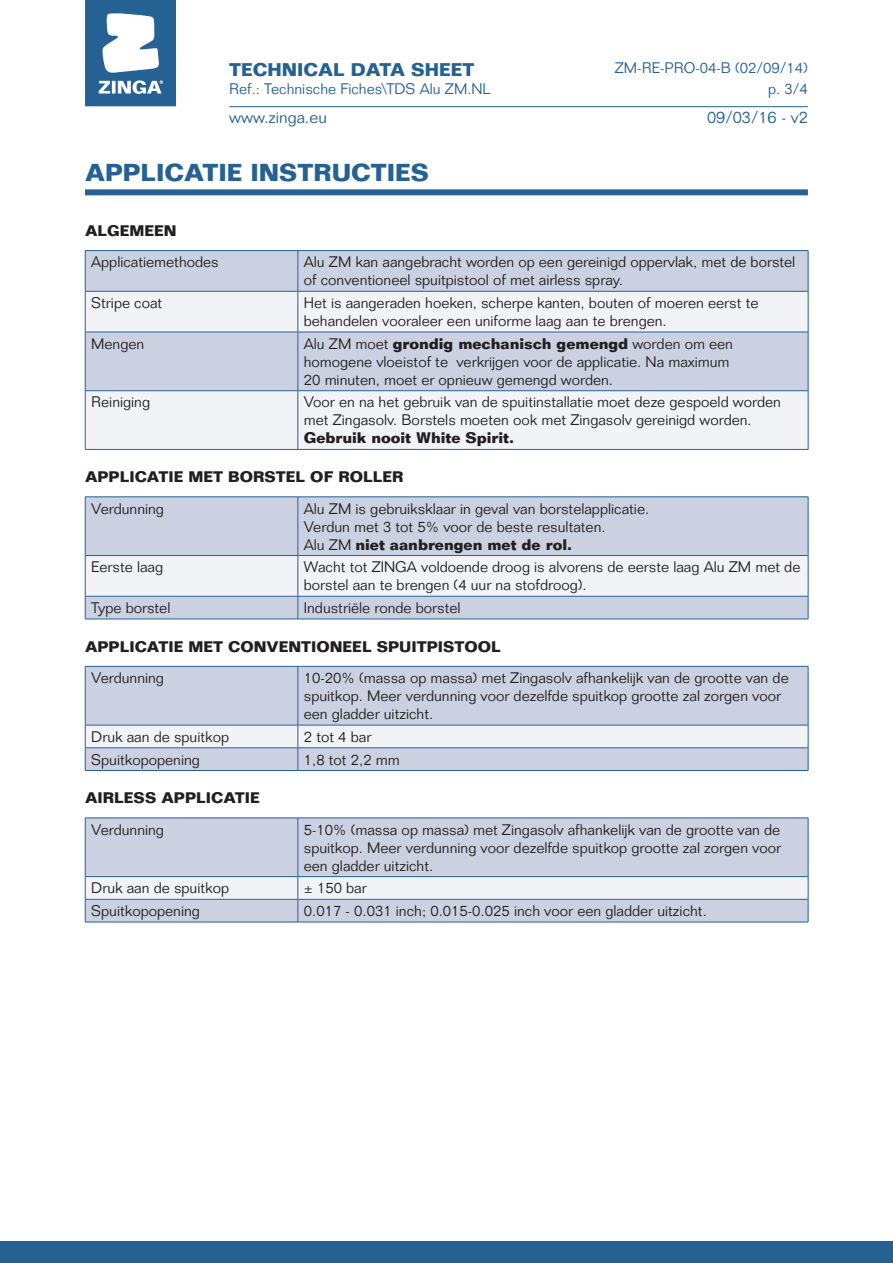
<style>
.page{position:relative;width:893px;height:1263px;background:#fff}
.page>*{position:absolute;margin:0;border:0;box-sizing:border-box;transform-origin:0 0}
.t1{font:700 24px "Folio Std";color:#266194}
.t2{font:700 18px "Folio Std";color:#266194}
.t3{font:300 16.5px "Folio Std";color:#266194}
.t4{font:300 15px/18px "Folio Std";color:#231f20}
.t5{font:700 15px "Folio Std";color:#231f20}
.t6{font:300 15px "Folio Std";color:#266194}
.s1{font-weight:700}
</style>
<div class="page">
<svg style="left:85px;top:0;width:91px;height:106px"></svg>
<hr style="left:229px;top:106px;width:579px;height:1px;background:#266194">
<div style="left:0;top:1242px;width:893px;height:21px;background:#266194"></div>
<div style="left:85px;top:189px;width:723px;height:6px;background:#266194"></div>
<div style="left:86px;top:251px;width:722px;height:40px;background:#cbd1e1"></div>
<svg style="left:86px;top:292px;width:722px;height:157px;fill:#f1f3f7"></svg>
<hr style="left:85px;top:250px;width:213px;height:1px;background:#266194">
<hr style="left:85px;top:251px;width:1px;height:40px;background:#266194">
<hr style="left:298px;top:250px;width:510px;height:1px;background:#266194">
<hr style="left:298px;top:251px;width:1px;height:40px;background:#266194">
<hr style="left:808px;top:251px;width:1px;height:40px;background:#266194">
<hr style="left:85px;top:291px;width:213px;height:1px;background:#266194">
<hr style="left:85px;top:291px;width:1px;height:41px;background:#266194">
<hr style="left:298px;top:291px;width:510px;height:1px;background:#266194">
<hr style="left:298px;top:291px;width:1px;height:41px;background:#266194">
<hr style="left:808px;top:291px;width:1px;height:41px;background:#266194">
<hr style="left:85px;top:332px;width:213px;height:1px;background:#266194">
<hr style="left:85px;top:332px;width:1px;height:58px;background:#266194">
<hr style="left:298px;top:332px;width:510px;height:1px;background:#266194">
<hr style="left:298px;top:332px;width:1px;height:58px;background:#266194">
<hr style="left:808px;top:332px;width:1px;height:58px;background:#266194">
<hr style="left:85px;top:390px;width:213px;height:1px;background:#266194">
<hr style="left:85px;top:391px;width:1px;height:58px;background:#266194">
<hr style="left:298px;top:390px;width:510px;height:1px;background:#266194">
<hr style="left:298px;top:391px;width:1px;height:58px;background:#266194">
<hr style="left:808px;top:391px;width:1px;height:58px;background:#266194">
<hr style="left:85px;top:449px;width:213px;height:1px;background:#266194">
<hr style="left:298px;top:449px;width:510px;height:1px;background:#266194">
<div style="left:86px;top:498px;width:722px;height:57px;background:#cbd1e1"></div>
<hr style="left:85px;top:497px;width:213px;height:1px;background:#266194">
<hr style="left:85px;top:497px;width:1px;height:58px;background:#266194">
<hr style="left:298px;top:497px;width:510px;height:1px;background:#266194">
<hr style="left:298px;top:497px;width:1px;height:58px;background:#266194">
<hr style="left:808px;top:497px;width:1px;height:58px;background:#266194">
<svg style="left:85px;top:555px;width:724px;height:64px"></svg>
<hr style="left:85px;top:619px;width:213px;height:1px;background:#266194">
<hr style="left:298px;top:619px;width:510px;height:1px;background:#266194">
<div style="left:86px;top:667px;width:722px;height:58px;background:#cbd1e1"></div>
<hr style="left:85px;top:666px;width:213px;height:1px;background:#266194">
<hr style="left:85px;top:666px;width:1px;height:59px;background:#266194">
<hr style="left:298px;top:666px;width:510px;height:1px;background:#266194">
<hr style="left:298px;top:666px;width:1px;height:59px;background:#266194">
<hr style="left:808px;top:666px;width:1px;height:59px;background:#266194">
<svg style="left:85px;top:725px;width:724px;height:45px"></svg>
<hr style="left:85px;top:770px;width:213px;height:1px;background:#266194">
<hr style="left:298px;top:770px;width:510px;height:1px;background:#266194">
<div style="left:86px;top:819px;width:722px;height:57px;background:#cbd1e1"></div>
<hr style="left:85px;top:818px;width:213px;height:1px;background:#266194">
<hr style="left:85px;top:818px;width:1px;height:58px;background:#266194">
<hr style="left:298px;top:818px;width:510px;height:1px;background:#266194">
<hr style="left:298px;top:818px;width:1px;height:58px;background:#266194">
<hr style="left:808px;top:818px;width:1px;height:58px;background:#266194">
<hr style="left:85px;top:876px;width:213px;height:1px;background:#266194">
<hr style="left:298px;top:876px;width:510px;height:1px;background:#266194">
<svg style="left:85px;top:877px;width:724px;height:45px"></svg>
<hr style="left:85px;top:922px;width:213px;height:1px;background:#266194">
<hr style="left:298px;top:922px;width:510px;height:1px;background:#266194">
<p class="t2" style="left:229px;top:58px;width:247px">TECHNICAL DATA SHEET</p>
<p class="t6" style="left:229px;top:79px;width:263px">Ref.: Technische Fiches\TDS Alu ZM.NL</p>
<p class="t3" style="left:229px;top:107px;width:99px">www.zinga.eu</p>
<h1 class="t1" style="left:85px;top:157px;width:346px">APPLICATIE INSTRUCTIES</h1>
<p class="t6" style="left:615px;top:59px;width:195px">ZM-RE-PRO-04-B (02/09/14)</p>
<p class="t6" style="left:768px;top:79px;width:41px">p. 3/4</p>
<p class="t3" style="left:707px;top:107px;width:102px">09/03/16 - v2</p>
<p class="t5" style="left:85px;top:221px;width:25px">ALGEMEEN</p>
<p class="t4" style="left:91px;top:253px;width:129px">Applicatiemethodes</p>
<p class="t4" style="left:304px;top:253px;width:493px">Alu ZM kan aangebracht worden op een gereinigd oppervlak, met de borstel of conventioneel spuitpistool of met airless spray.</p>
<p class="t4" style="left:91px;top:294px;width:73px">Stripe coat</p>
<p class="t4" style="left:304px;top:294px;width:456px">Het is aangeraden hoeken, scherpe kanten, bouten of moeren eerst te behandelen vooraleer een uniforme laag aan te brengen.</p>
<p class="t4" style="left:91px;top:334px;width:55px">Mengen</p>
<p class="t4" style="left:304px;top:334px;width:431px">Alu ZM moet <span class="s1">GRONDIG MECHANISCH GEMENGD</span> worden om een homogene vloeistof te verkrijgen voor de applicatie. Na maximum<br>20 minuten, moet er opnieuw gemengd worden.</p>
<p class="t4" style="left:91px;top:393px;width:60px">Reiniging</p>
<p class="t4" style="left:304px;top:393px;width:479px">Voor en na het gebruik van de spuitinstallatie moet deze gespoeld worden met Zingasolv. Borstels moeten ook met Zingasolv gereinigd worden.</p>
<p class="t5" style="left:304px;top:429px;width:212px">GEBRUIK NOOIT WHITE SPIRIT.</p>
<p class="t5" style="left:85px;top:467px;width:45px">APPLICATIE</p>
<p class="t5" style="left:188px;top:467px;width:13px">MET</p>
<p class="t5" style="left:228px;top:467px;width:12px">BORSTEL</p>
<p class="t5" style="left:310px;top:467px;width:39px">OF ROLLER</p>
<p class="t4" style="left:91px;top:499px;width:74px">Verdunning</p>
<p class="t4" style="left:304px;top:499px;width:347px">Alu ZM is gebruiksklaar in geval van borstelapplicatie.<br>Verdun met 3 tot 5% voor de beste resultaten.<br>Alu ZM <span class="s1">NIET AANBRENGEN MET DE ROL.</span></p>
<p class="t4" style="left:91px;top:558px;width:73px">Eerste laag</p>
<p class="t4" style="left:304px;top:558px;width:498px">Wacht tot ZINGA voldoende droog is alvorens de eerste laag Alu ZM met de borstel aan te brengen (4 uur na stofdroog).</p>
<p class="t4" style="left:91px;top:599px;width:81px">Type borstel</p>
<p class="t4" style="left:304px;top:599px;width:158px">Industriële ronde borstel</p>
<p class="t5" style="left:85px;top:637px;width:45px">APPLICATIE</p>
<p class="t5" style="left:188px;top:637px;width:13px">MET</p>
<p class="t5" style="left:228px;top:637px;width:12px">CONVENTIONEEL</p>
<p class="t5" style="left:377px;top:637px;width:73px">SPUITPISTOOL</p>
<p class="t4" style="left:91px;top:669px;width:74px">Verdunning</p>
<p class="t4" style="left:304px;top:669px;width:486px">10-20% (massa op massa) met Zingasolv afhankelijk van de grootte van de spuitkop. Meer verdunning voor dezelfde spuitkop grootte zal zorgen voor een gladder uitzicht.</p>
<p class="t4" style="left:91px;top:727px;width:139px">Druk aan de spuitkop</p>
<p class="t4" style="left:304px;top:727px;width:69px">2 tot 4 bar</p>
<p class="t4" style="left:91px;top:750px;width:110px">Spuitkopopening</p>
<p class="t4" style="left:304px;top:750px;width:97px">1,8 tot 2,2 mm</p>
<p class="t5" style="left:85px;top:788px;width:24px">AIRLESS</p>
<p class="t5" style="left:161px;top:788px;width:45px">APPLICATIE</p>
<p class="t4" style="left:91px;top:820px;width:74px">Verdunning</p>
<p class="t4" style="left:304px;top:820px;width:479px;text-align:justify">5-10% (massa op massa) met Zingasolv afhankelijk van de grootte van de spuitkop. Meer verdunning voor dezelfde spuitkop grootte zal zorgen voor een gladder uitzicht.</p>
<p class="t4" style="left:91px;top:879px;width:139px">Druk aan de spuitkop</p>
<p class="t4" style="left:304px;top:879px;width:64px">± 150 bar</p>
<p class="t4" style="left:91px;top:902px;width:110px">Spuitkopopening</p>
<p class="t4" style="left:304px;top:902px;width:404px">0.017 - 0.031 inch; 0.015-0.025 inch voor een gladder uitzicht.</p>
</div>
